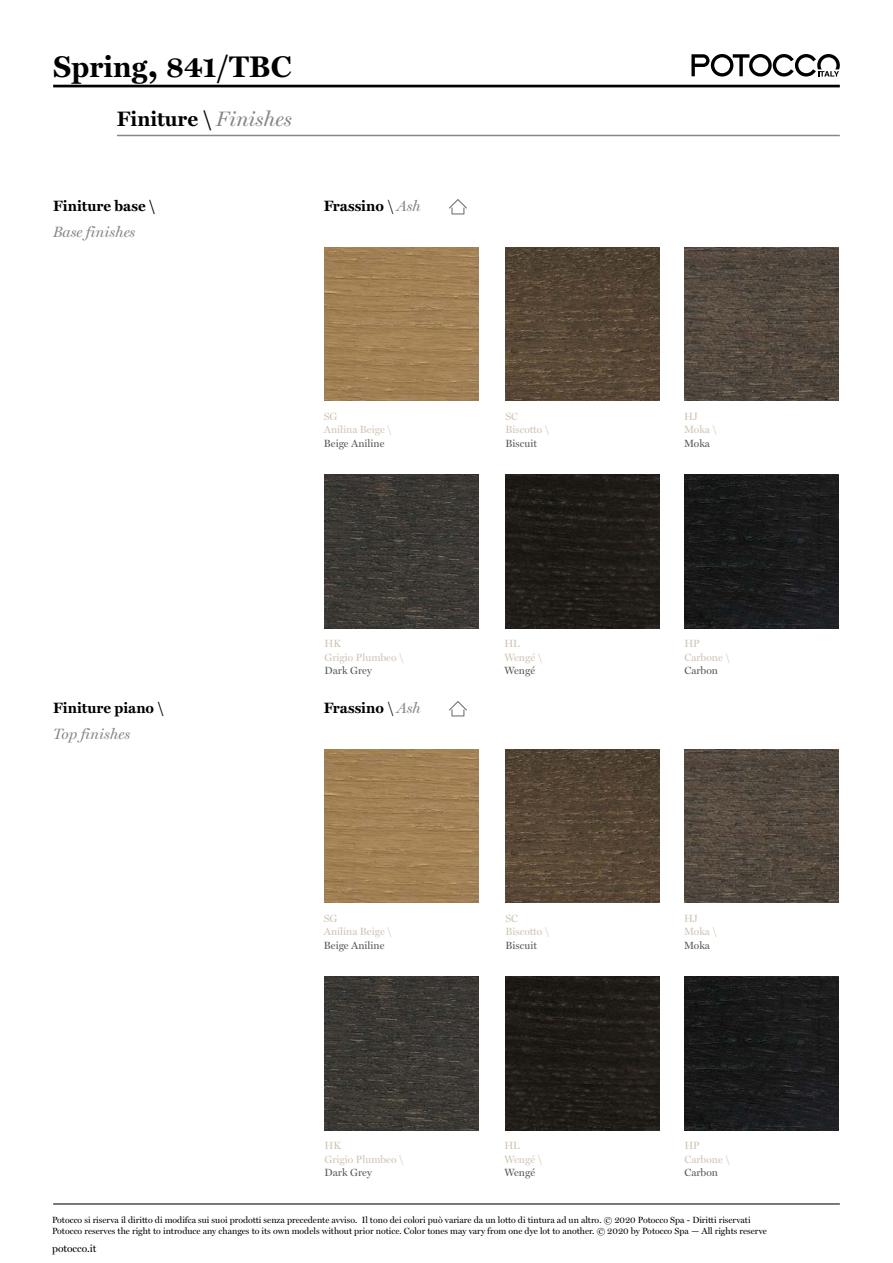
<style>
.page{position:relative;width:893px;height:1263px;background:#fff}
.page>*{position:absolute;margin:0;border:0;box-sizing:border-box;transform-origin:0 0}
.t1{font:700 30px "Miller Text";color:#000}
.t2{font:700 21px "Miller Text";color:#000}
.t3{font:700 15px "Miller Text";color:#000}
.t4{font:italic 15px "Miller Display";color:#878787}
.t5{font:10.5px/13.5px "Miller Display";color:#cfc4b2}
.t6{font:10.5px "Miller Display";color:#575756}
.t7{font:10.5px "Miller Display";color:#000}
.t8{font:9px/10.8px "Miller Display";color:#000}
.s1{font-size:36px}
.s2{font-family:"Miller Display";font-weight:400;font-style:italic;color:#878787}
.s3{font-family:"Miller Display";font-weight:400}
</style>
<div class="page">
<img style="left:506px;top:247px;width:153px;height:154px">
<img style="left:506px;top:749px;width:153px;height:154px">
<img style="left:325px;top:247px;width:153px;height:154px">
<img style="left:325px;top:749px;width:153px;height:154px">
<img style="left:506px;top:474px;width:153px;height:154px">
<img style="left:506px;top:976px;width:153px;height:154px">
<img style="left:684px;top:474px;width:154px;height:154px">
<img style="left:684px;top:976px;width:154px;height:154px">
<img style="left:685px;top:247px;width:153px;height:154px">
<img style="left:685px;top:749px;width:153px;height:154px">
<svg style="left:449px;top:199px;width:18px;height:15px"></svg>
<svg style="left:449px;top:701px;width:18px;height:15px"></svg>
<img style="left:325px;top:474px;width:153px;height:154px">
<img style="left:325px;top:976px;width:153px;height:154px">
<hr style="left:117px;top:135px;width:723px;height:1px;background:#878787">
<hr style="left:53px;top:1203px;width:787px;height:1px;background:#000">
<hr style="left:53px;top:85px;width:787px;height:2px;background:#000">
<svg style="left:691px;top:54px;width:149px;height:23px"></svg>
<h1 class="t1" style="left:53px;top:49px;width:240px">Spring<span class="s1">,</span> 841/TBC</h1>
<h2 class="t2" style="left:117px;top:107px;width:176px">Finiture \ <span class="s2">Finishes</span></h2>
<h3 class="t3" style="left:53px;top:197px;width:104px">Finiture base \</h3>
<h3 class="t4" style="left:53px;top:223px;width:84px">Base finishes</h3>
<h3 class="t3" style="left:324px;top:197px;width:98px">Frassino <span class="s3">\</span> <span class="s2">Ash</span></h3>
<p class="t5" style="left:324px;top:409px;width:69px">SG<br>Anilina Beige \</p>
<p class="t6" style="left:324px;top:437px;width:62px">Beige Aniline</p>
<h3 class="t3" style="left:53px;top:699px;width:112px">Finiture piano \</h3>
<h3 class="t4" style="left:53px;top:724px;width:78px">Top finishes</h3>
<p class="t5" style="left:325px;top:637px;width:80px">HK<br>Grigio Plumbeo \</p>
<p class="t6" style="left:325px;top:664px;width:49px">Dark Grey</p>
<h3 class="t3" style="left:324px;top:699px;width:98px">Frassino <span class="s3">\</span> <span class="s2">Ash</span></h3>
<p class="t5" style="left:324px;top:911px;width:69px">SG<br>Anilina Beige \</p>
<p class="t6" style="left:324px;top:939px;width:62px">Beige Aniline</p>
<p class="t5" style="left:325px;top:1139px;width:80px">HK<br>Grigio Plumbeo \</p>
<p class="t6" style="left:325px;top:1166px;width:49px">Dark Grey</p>
<p class="t5" style="left:506px;top:409px;width:45px">SC<br>Biscotto \</p>
<p class="t6" style="left:506px;top:437px;width:33px">Biscuit</p>
<p class="t5" style="left:504px;top:637px;width:39px">HL<br>Wengé \</p>
<p class="t6" style="left:504px;top:664px;width:32px">Wengé</p>
<p class="t5" style="left:506px;top:911px;width:45px">SC<br>Biscotto \</p>
<p class="t6" style="left:506px;top:939px;width:33px">Biscuit</p>
<p class="t5" style="left:504px;top:1139px;width:39px">HL<br>Wengé \</p>
<p class="t6" style="left:504px;top:1166px;width:32px">Wengé</p>
<p class="t5" style="left:684px;top:409px;width:34px">HJ<br>Moka \</p>
<p class="t6" style="left:684px;top:437px;width:28px">Moka</p>
<p class="t5" style="left:684px;top:637px;width:47px">HP<br>Carbone \</p>
<p class="t6" style="left:684px;top:664px;width:35px">Carbon</p>
<p class="t5" style="left:684px;top:911px;width:34px">HJ<br>Moka \</p>
<p class="t6" style="left:684px;top:939px;width:28px">Moka</p>
<p class="t5" style="left:684px;top:1139px;width:47px">HP<br>Carbone \</p>
<p class="t6" style="left:684px;top:1166px;width:35px">Carbon</p>
<p class="t8" style="left:52px;top:1214px;width:716px">Potocco si riserva il diritto di modifca sui suoi prodotti senza precedente avviso. Il tono dei colori può variare da un lotto di tintura ad un altro. © 2020 Potocco Spa - Diritti riservati<br>Potocco reserves the right to introduce any changes to its own models without prior notice. Color tones may vary from one dye lot to another. © 2020 by Potocco Spa — All rights reserve</p>
<p class="t7" style="left:52px;top:1242px;width:46px">potocco.it</p>
</div>
